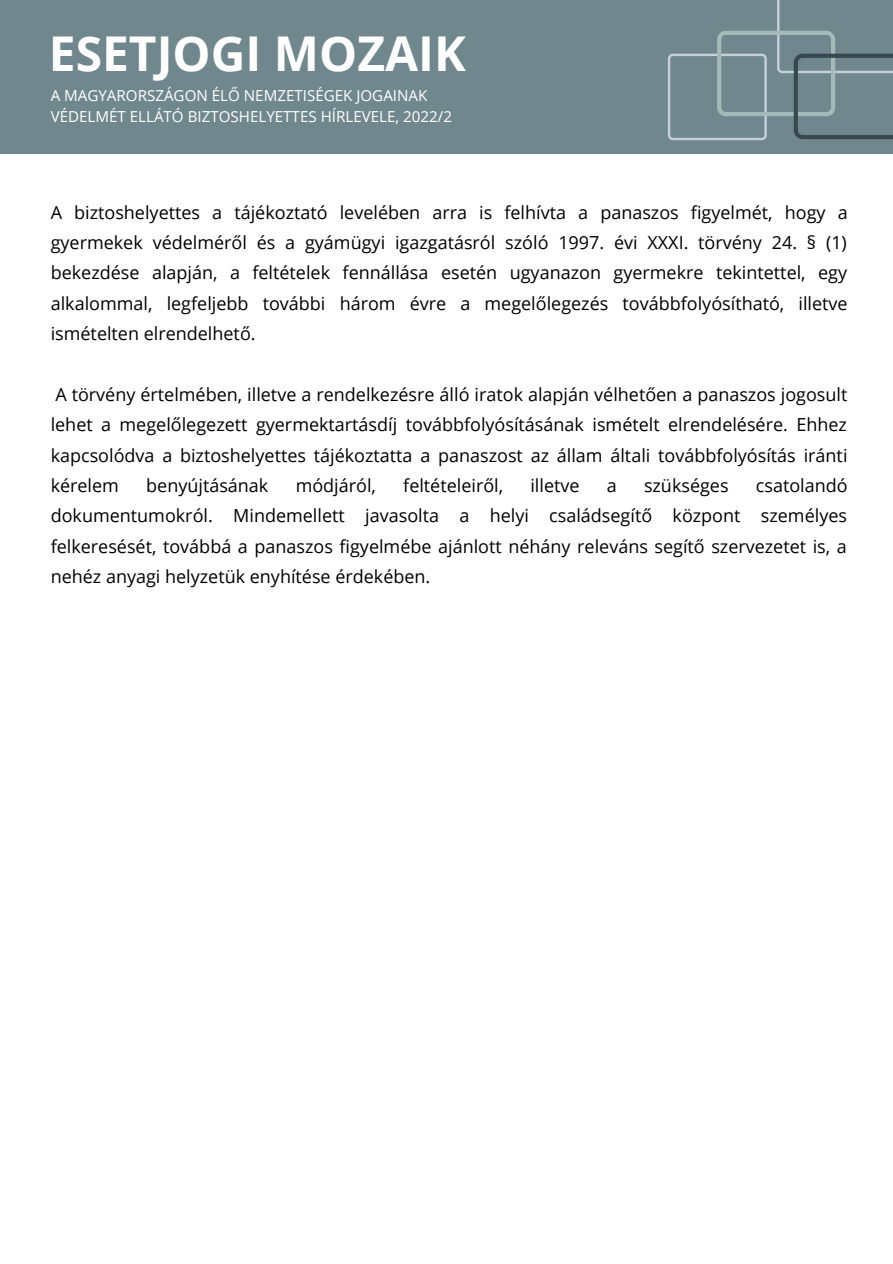
<style>
.page{position:relative;width:893px;height:1264px;background:#fff}
.page>*{position:absolute;margin:0;border:0;box-sizing:border-box;transform-origin:0 0}
.t1{font:700 48px "Open Sans";color:#fff}
.t2{font:18px/30.3px "Open Sans";color:#000;text-align:justify}
.t3{font:15.15px/21px "Open Sans";color:#fff}
</style>
<div class="page">
<div style="left:0;top:0;width:892px;height:153px;background:#70888d"></div>
<svg style="left:667px;top:0;width:225px;height:140px"></svg>
<h1 class="t1" style="left:49px;top:19px;width:418px">ESETJOGI MOZAIK</h1>
<p class="t3" style="left:51px;top:84px;width:403px">A MAGYARORSZÁGON ÉLŐ NEMZETISÉGEK JOGAINAK<br>VÉDELMÉT ELLÁTÓ BIZTOSHELYETTES HÍRLEVELE, 2022/2</p>
<p class="t2" style="left:51px;top:196px;width:798px">A biztoshelyettes a tájékoztató levelében arra is felhívta a panaszos figyelmét, hogy a gyermekek védelméről és a gyámügyi igazgatásról szóló 1997. évi XXXI. törvény 24. § (1) bekezdése alapján, a feltételek fennállása esetén ugyanazon gyermekre tekintettel, egy alkalommal, legfeljebb további három évre a megelőlegezés továbbfolyósítható, illetve ismételten elrendelhető.</p>
<p class="t2" style="left:51px;top:378px;width:798px">A törvény értelmében, illetve a rendelkezésre álló iratok alapján vélhetően a panaszos jogosult lehet a megelőlegezett gyermektartásdíj továbbfolyósításának ismételt elrendelésére. Ehhez kapcsolódva a biztoshelyettes tájékoztatta a panaszost az állam általi továbbfolyósítás iránti kérelem</p>
<p class="t2" style="left:51px;top:470px;width:798px;text-indent:705px">csatolandó dokumentumokról. Mindemellett javasolta a helyi családsegítő központ személyes felkeresését, továbbá a panaszos figyelmébe ajánlott néhány releváns segítő szervezetet is, a nehéz anyagi helyzetük enyhítése érdekében.</p>
<p class="t2" style="left:146px;top:470px;width:124px">benyújtásának</p>
<p class="t2" style="left:296px;top:470px;width:82px">módjáról,</p>
<p class="t2" style="left:403px;top:470px;width:101px">feltételeiről,</p>
<p class="t2" style="left:530px;top:470px;width:51px">illetve</p>
<p class="t2" style="left:606px;top:470px;width:11px">a</p>
<p class="t2" style="left:644px;top:470px;width:86px">szükséges</p>
</div>
